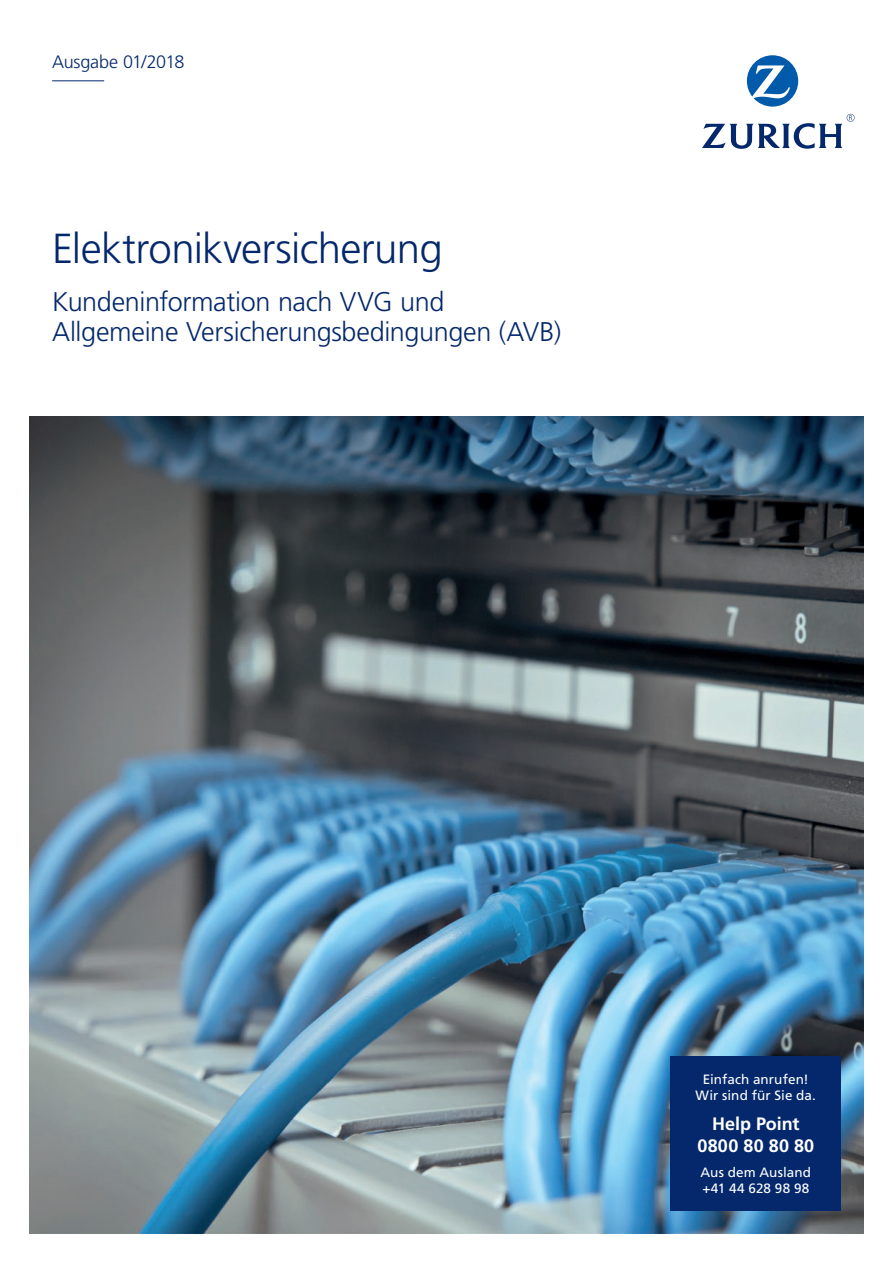
<style>
.page{position:relative;width:893px;height:1263px;background:#fff}
.page>*{position:absolute;margin:0;border:0;box-sizing:border-box;transform-origin:0 0}
.t1{font:300 42px "Frutiger";letter-spacing:-.015em;color:#04286b}
.t2{font:300 27px/30px "Frutiger";letter-spacing:-.015em;color:#04286b}
.t3{font:700 18px/21.6px "Frutiger";letter-spacing:.005em;color:#fff;text-align:center}
.t4{font:300 18px "Frutiger";letter-spacing:-.015em;color:#04286b}
.t5{font:13.5px/16.2px "Frutiger";letter-spacing:.005em;color:#fff;text-align:center}
</style>
<div class="page">
<hr style="left:52px;top:80px;width:52px;height:1px;background:#04286b">
<img style="left:30px;top:417px;width:833px;height:816px">
<div style="left:671px;top:1057px;width:170px;height:154px;background:#04286b"></div>
<svg style="left:747px;top:55px;width:51px;height:52px"></svg>
<svg style="left:702px;top:114px;width:152px;height:35px"></svg>
<p class="t4" style="left:52px;top:51px;width:134px">Ausgabe 01/2018</p>
<h1 class="t1" style="left:52px;top:225px;width:392px">Elektronikversicherung</h1>
<p class="t2" style="left:52px;top:287px;width:511px">Kundeninformation nach VVG und<br>Allgemeine Versicherungsbedingungen (AVB)</p>
<p class="t5" style="left:696px;top:1071px;width:122px">Einfach anrufen!<br>Wir sind für Sie da.</p>
<p class="t3" style="left:697px;top:1113px;width:118px">Help Point<br>0800 80 80 80</p>
<p class="t5" style="left:700px;top:1164px;width:112px;text-align:left">Aus dem Ausland +41 44 628 98 98</p>
</div>
